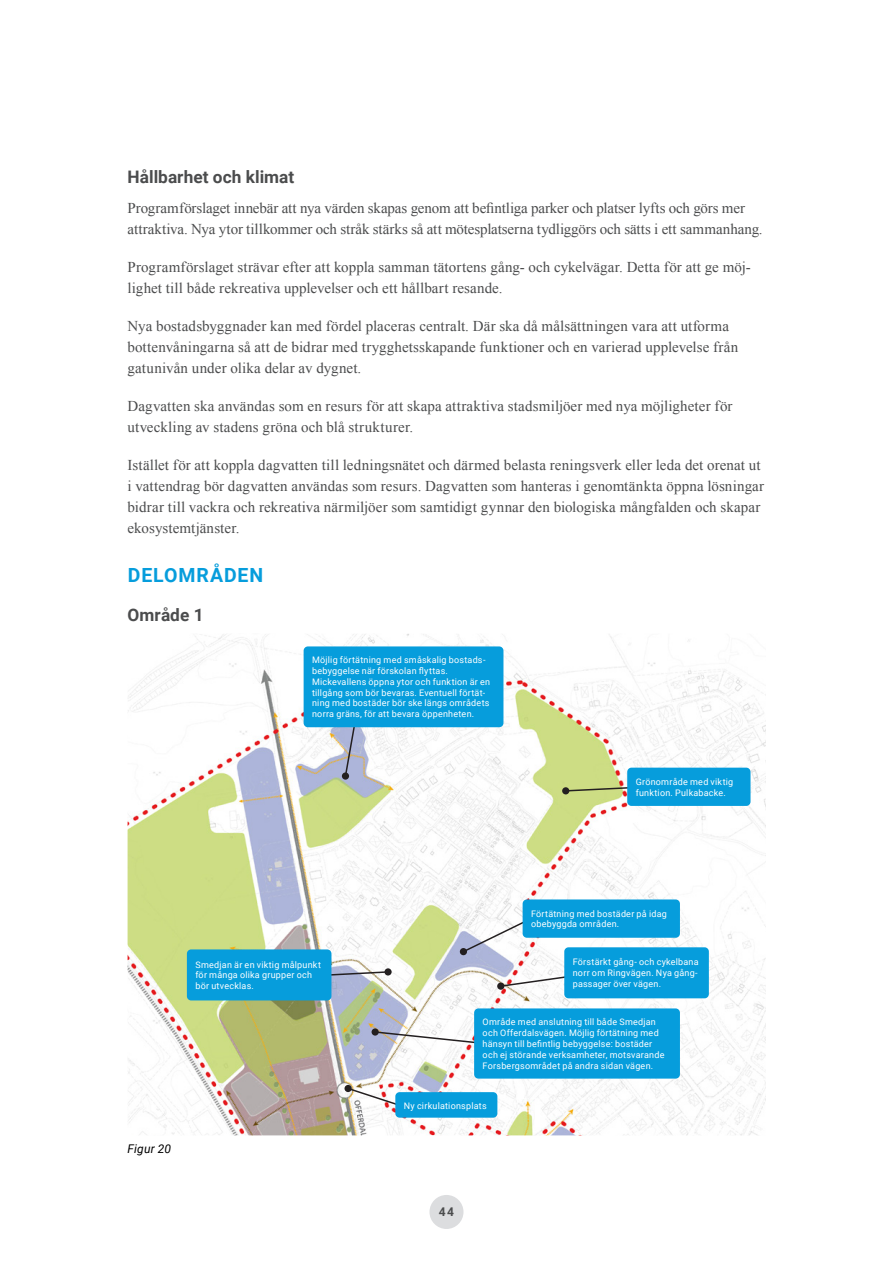
<style>
.page{position:relative;width:893px;height:1263px;background:#fff}
.page>*{position:absolute;margin:0;border:0;box-sizing:border-box;transform-origin:0 0}
.Rubrik_3{font:700 19.5px "Roboto";letter-spacing:.045em;color:#069ddc}
.Rubrik_4{font:700 17.25px "Roboto";color:#4b4c4d}
.Brödtext_utan_indrag{font:15px/21px "Times New Roman";letter-spacing:.005em;color:#4b4c4d}
.Bildtext{font:italic 12px "Roboto";letter-spacing:.015em;color:#000001}
.t1{font:700 12px "Roboto";color:#4b4c4d}
.Rubrik_3_vit{font:9px/10.8px "Roboto";letter-spacing:.025em;color:#fff}
</style>
<div class="page">
<div style="left:429px;top:1195px;width:34px;height:34px;background:#dcdddf;border-radius:50%"></div>
<img style="left:128px;top:634px;width:638px;height:501px">
<svg style="left:344px;top:727px;width:23px;height:51px"></svg>
<div style="left:342px;top:772px;width:7px;height:8px;background:#231f20;border-radius:50%"></div>
<svg style="left:564px;top:785px;width:63px;height:7px"></svg>
<div style="left:562px;top:787px;width:7px;height:7px;background:#231f20;border-radius:50%"></div>
<svg style="left:461px;top:916px;width:72px;height:38px"></svg>
<div style="left:460px;top:948px;width:7px;height:7px;background:#231f20;border-radius:50%"></div>
<svg style="left:499px;top:974px;width:65px;height:14px"></svg>
<div style="left:497px;top:982px;width:7px;height:8px;background:#231f20;border-radius:50%"></div>
<svg style="left:373px;top:1030px;width:101px;height:15px"></svg>
<div style="left:372px;top:1028px;width:7px;height:7px;background:#231f20;border-radius:50%"></div>
<svg style="left:346px;top:1086px;width:54px;height:21px"></svg>
<div style="left:344px;top:1085px;width:8px;height:7px;background:#231f20;border-radius:50%"></div>
<svg style="left:331px;top:970px;width:59px;height:7px"></svg>
<div style="left:384px;top:968px;width:8px;height:7px;background:#231f20;border-radius:50%"></div>
<div style="left:304px;top:646px;width:199px;height:81px;background:#069ddc;border-radius:4px"></div>
<div style="left:627px;top:768px;width:123px;height:38px;background:#069ddc;border-radius:4px"></div>
<div style="left:523px;top:899px;width:157px;height:39px;background:#069ddc;border-radius:4px"></div>
<div style="left:564px;top:947px;width:145px;height:51px;background:#069ddc;border-radius:4px"></div>
<div style="left:187px;top:949px;width:144px;height:51px;background:#069ddc;border-radius:4px"></div>
<div style="left:474px;top:1008px;width:206px;height:70px;background:#069ddc;border-radius:4px"></div>
<div style="left:395px;top:1092px;width:102px;height:26px;background:#069ddc;border-radius:4px"></div>
<p class="Rubrik_4" style="left:128px;top:165px;width:168px">Hållbarhet och klimat</p>
<p class="Brödtext_utan_indrag" style="left:128px;top:197px;width:637px">Programförslaget innebär att nya värden skapas genom att befintliga parker och platser lyfts och görs mer attraktiva. Nya ytor tillkommer och stråk stärks så att mötesplatserna tydliggörs och sätts i ett sammanhang.</p>
<p class="Brödtext_utan_indrag" style="left:128px;top:256px;width:625px">Programförslaget strävar efter att koppla samman tätortens gång- och cykelvägar. Detta för att ge möj&shy;lighet till både rekreativa upplevelser och ett hållbart resande.</p>
<p class="Brödtext_utan_indrag" style="left:128px;top:315px;width:612px">Nya bostadsbyggnader kan med fördel placeras centralt. Där ska då målsättningen vara att utforma bottenvåningarna så att de bidrar med trygghetsskapande funktioner och en varierad upplevelse från gatunivån under olika delar av dygnet.</p>
<p class="Brödtext_utan_indrag" style="left:128px;top:395px;width:606px">Dagvatten ska användas som en resurs för att skapa attraktiva stadsmiljöer med nya möjligheter för utveckling av stadens gröna och blå strukturer.</p>
<p class="Brödtext_utan_indrag" style="left:128px;top:454px;width:638px">Istället för att koppla dagvatten till ledningsnätet och därmed belasta reningsverk eller leda det orenat ut i vattendrag bör dagvatten användas som resurs. Dagvatten som hanteras i genomtänkta öppna lösningar bidrar till vackra och rekreativa närmiljöer som samtidigt gynnar den biologiska mångfalden och skapar ekosystemtjänster.</p>
<h3 class="Rubrik_3" style="left:128px;top:561px;width:137px">DELOMRÅDEN</h3>
<p class="Rubrik_4" style="left:128px;top:603px;width:78px">Område 1</p>
<h3 class="Rubrik_3_vit" style="left:312px;top:654px;width:180px">Möjlig förtätning med småskalig bostads&shy;bebyggelse när förskolan flyttas.<br>Mickevallens öppna ytor och funktion är en tillgång som bör bevaras. Eventuell förtät&shy;ning med bostäder bör ske längs områdets norra gräns, för att bevara öppenheten.</h3>
<h3 class="Rubrik_3_vit" style="left:195px;top:958px;width:127px">Smedjan är en viktig målpunkt för många olika grupper och bör utvecklas.</h3>
<p class="Bildtext" style="left:128px;top:1140px;width:45px">Figur 20</p>
<h3 class="Rubrik_3_vit" style="left:636px;top:776px;width:99px">Grönområde med viktig funktion. Pulkabacke.</h3>
<h3 class="Rubrik_3_vit" style="left:531px;top:908px;width:137px">Förtätning med bostäder på idag obebyggda områden.</h3>
<h3 class="Rubrik_3_vit" style="left:573px;top:956px;width:127px;text-align:justify">Förstärkt gång- och cykelbana norr om Ringvägen. Nya gång&shy;passager över vägen.</h3>
<h3 class="Rubrik_3_vit" style="left:483px;top:1016px;width:183px">Område med anslutning till både Smedjan och Offerdalsvägen. Möjlig förtätning med hänsyn till befintlig bebyggelse: bostäder och ej störande verksamheter, motsvarande Forsbergsområdet på andra sidan vägen.</h3>
<h3 class="Rubrik_3_vit" style="left:404px;top:1100px;width:84px">Ny cirkulationsplats</h3>
<p class="t1" style="left:439px;top:1204px;width:17px">44</p>
</div>
